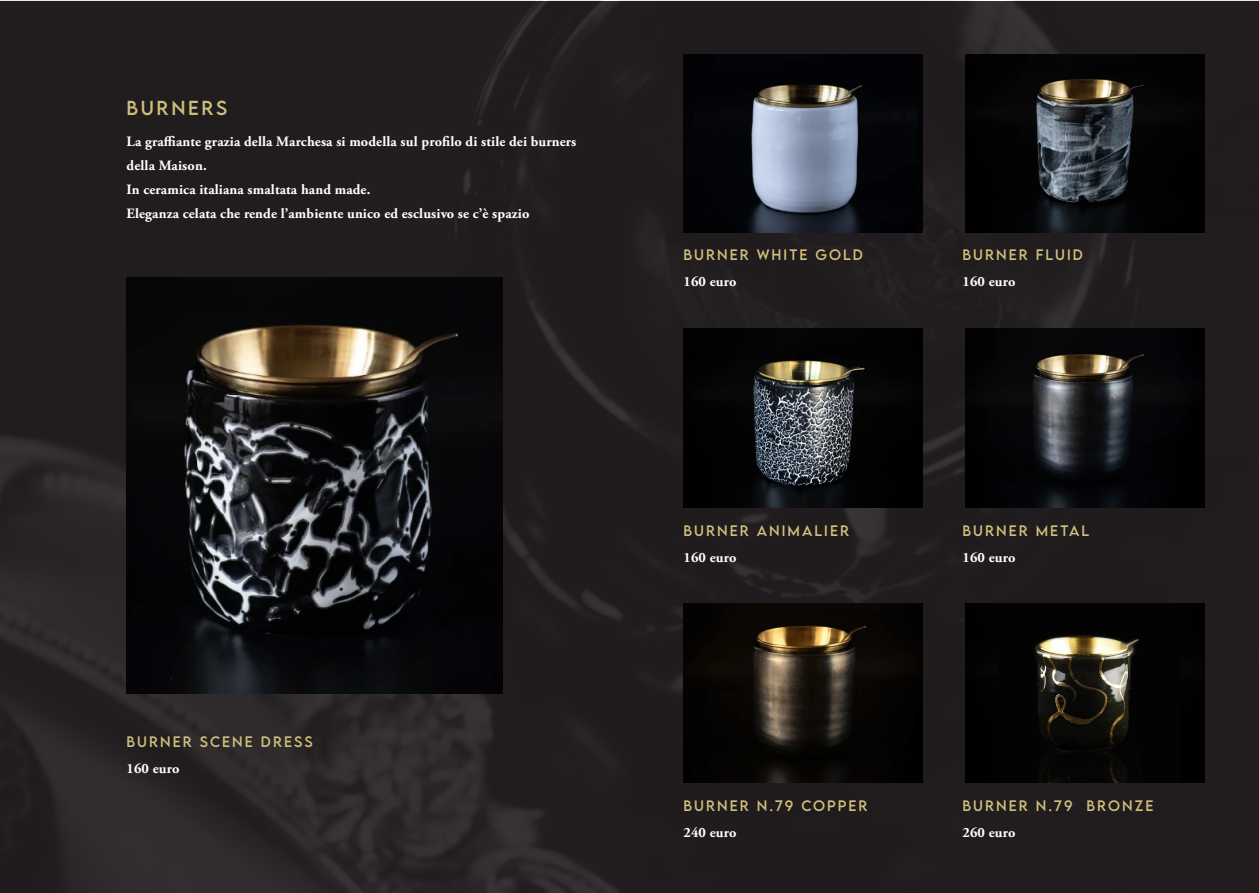
<style>
.page{position:relative;width:1259px;height:893px;background:#fff}
.page>*{position:absolute;margin:0;border:0;box-sizing:border-box;transform-origin:0 0}
.t1{font:18px "LEMONMILK";letter-spacing:.15em;color:#d0bf7c}
.t2{font:700 14.25px/24px "Adobe Garamond Pro";letter-spacing:.01em;color:#fff}
.t3{font:13.5px "LEMONMILK";letter-spacing:.15em;color:#d0bf7c}
</style>
<div class="page">
<img style="left:0;top:1px;width:1258px;height:891px">
<div style="left:683px;top:54px;width:240px;height:179px;background:#030306"></div>
<img style="left:748px;top:84px;width:168px;height:149px">
<img style="left:965px;top:54px;width:240px;height:179px">
<img style="left:965px;top:329px;width:240px;height:178px">
<img style="left:683px;top:604px;width:240px;height:178px">
<img style="left:965px;top:604px;width:240px;height:178px">
<img style="left:683px;top:329px;width:240px;height:178px">
<img style="left:126px;top:278px;width:377px;height:415px">
<p class="t1" style="left:126px;top:96px;width:102px">BURNERS</p>
<p class="t2" style="left:126px;top:130px;width:451px">La graffiante grazia della Marchesa si modella sul profilo di stile dei burners della Maison.</p>
<p class="t2" style="left:126px;top:178px;width:245px">In ceramica italiana smaltata hand made.</p>
<p class="t2" style="left:126px;top:202px;width:404px">Eleganza celata che rende l’ambiente unico ed esclusivo se c’è spazio</p>
<p class="t3" style="left:126px;top:733px;width:12px">BURNER</p>
<p class="t3" style="left:200px;top:733px;width:22px">SCENE</p>
<p class="t3" style="left:261px;top:733px;width:12px">DRESS</p>
<p class="t2" style="left:126px;top:756px;width:54px">160 euro</p>
<p class="t3" style="left:683px;top:246px;width:12px">BURNER</p>
<p class="t3" style="left:757px;top:246px;width:108px">WHITE GOLD</p>
<p class="t2" style="left:683px;top:270px;width:54px">160 euro</p>
<p class="t3" style="left:683px;top:522px;width:12px">BURNER</p>
<p class="t3" style="left:757px;top:522px;width:94px">ANIMALIER</p>
<p class="t2" style="left:683px;top:545px;width:54px">160 euro</p>
<p class="t3" style="left:962px;top:246px;width:12px">BURNER</p>
<p class="t3" style="left:1036px;top:246px;width:47px">FLU ID</p>
<p class="t2" style="left:962px;top:270px;width:54px">160 euro</p>
<p class="t3" style="left:962px;top:522px;width:12px">BURNER</p>
<p class="t3" style="left:1036px;top:522px;width:25px">METAL</p>
<p class="t2" style="left:962px;top:545px;width:54px">160 euro</p>
<p class="t3" style="left:683px;top:797px;width:12px">BURNER</p>
<p class="t3" style="left:757px;top:797px;width:57px">N.79 COPPER</p>
<p class="t2" style="left:683px;top:821px;width:54px">240 euro</p>
<p class="t3" style="left:962px;top:797px;width:12px">BURNER</p>
<p class="t3" style="left:1036px;top:797px;width:63px">N.79 BRON</p>
<p class="t3" style="left:1134px;top:797px;width:19px">ZE</p>
<p class="t2" style="left:962px;top:821px;width:54px">260 euro</p>
</div>
